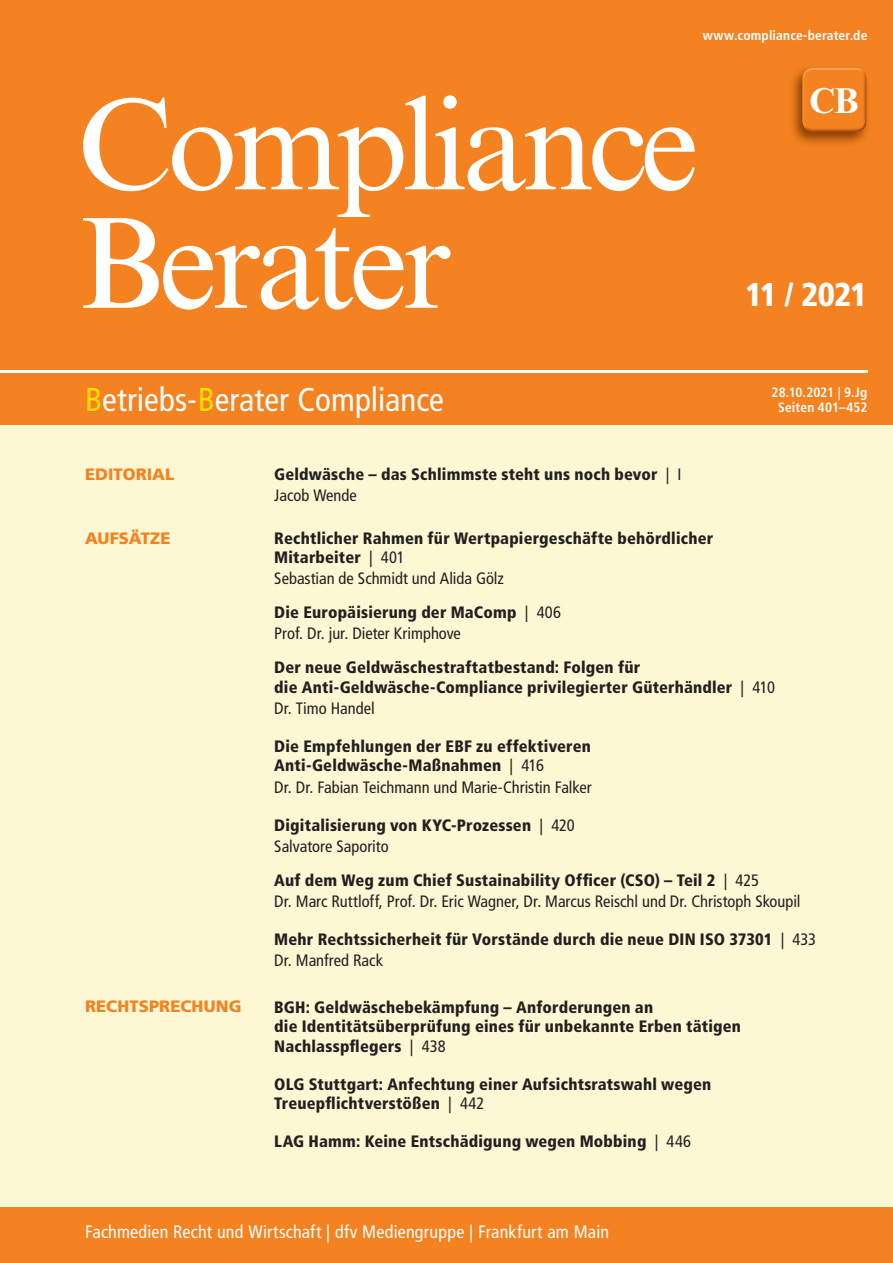
<style>
.page{position:relative;width:893px;height:1263px;background:#fef7d4}
.page>*{position:absolute;margin:0;border:0;box-sizing:border-box;transform-origin:0 0}
.t1{font:130.5px/118.5px "Times New Roman MT Std";letter-spacing:-.04em;color:#fff}
.t2{font:700 36px "Times New Roman MT Std";color:#fff}
.t3{font:condensed 33px "Frutiger LT Std";color:#fff}
.t4{font:900 condensed 33px "Frutiger LT Std";letter-spacing:-.03em;color:#fff}
.t5{font:condensed 18px "Frutiger LT Std";letter-spacing:.01em;color:#fff}
.t6{font:900 condensed 16.5px/19.5px "Frutiger LT Std";letter-spacing:.01em;color:#231f20}
.t7{font:condensed 16.5px/33.9px "Frutiger LT Std";color:#231f20}
.t8{font:900 16.5px "Frutiger LT Std";letter-spacing:.005em;color:#f58220}
.t9{font:700 condensed 13.5px/15px "Frutiger LT Std";letter-spacing:.01em;color:#fff;text-align:center}
.s1{color:#ffdc01}
.s2{font-weight:400}
.s3{font-weight:900}
</style>
<div class="page">
<div style="left:0;top:1208px;width:893px;height:55px;background:#f58220"></div>
<div style="left:0;top:0;width:893px;height:425px;background:#f58220"></div>
<hr style="left:0;top:370px;width:867px;height:3px;background:#fff">
<img style="left:792px;top:68px;width:76px;height:76px">
<img style="left:807px;top:68px;width:55px;height:2px">
<img style="left:803px;top:70px;width:63px;height:62px">
<p class="t9" style="left:703px;top:28px;width:166px">www.compliance-berater.de</p>
<h1 class="t1" style="left:78px;top:86px;width:622px">Compliance<br>Berater</h1>
<h2 class="t2" style="left:809px;top:79px;width:51px">CB</h2>
<h3 class="t4" style="left:745px;top:275px;width:124px">11 / 2021</h3>
<h3 class="t3" style="left:85px;top:380px;width:360px"><span class="s1">B</span>etriebs-<span class="s1">B</span>erater Compliance</h3>
<p class="t9" style="left:772px;top:385px;width:97px">28.10.2021 | 9.Jg<br>Seiten 401–452</p>
<p class="t8" style="left:85px;top:464px;width:91px">EDITORIAL</p>
<p class="t8" style="left:85px;top:528px;width:87px">AUFSÄTZE</p>
<p class="t8" style="left:85px;top:996px;width:158px">RECHTSPRECHUNG</p>
<p class="t6" style="left:274px;top:464px;width:409px;line-height:21.1px">Geldwäsche – das Schlimmste steht uns noch bevor <span class="s2">| I<br>Jacob Wende</span></p>
<p class="t6" style="left:274px;top:528px;width:440px">Rechtlicher Rahmen für Wertpapiergeschäfte behördlicher<br>Mitarbeiter <span class="s2">| 401</span></p>
<p class="t7" style="left:274px;top:562px;width:288px">Sebastian de Schmidt und Alida Gölz<br><span class="s3">Die Europäisierung der MaComp</span> | 406</p>
<p class="t7" style="left:274px;top:617px;width:188px">Prof. Dr. jur. Dieter Krimphove</p>
<p class="t6" style="left:274px;top:658px;width:502px">Der neue Geldwäschestraftatbestand: Folgen für<br>die Anti-Geldwäsche-Compliance privilegierter Güterhändler <span class="s2">| 410</span></p>
<p class="t7" style="left:274px;top:691px;width:102px">Dr. Timo Handel</p>
<p class="t6" style="left:274px;top:736px;width:318px">Die Empfehlungen der EBF zu effektiveren<br>Anti-Geldwäsche-Maßnahmen <span class="s2">| 416</span></p>
<p class="t7" style="left:274px;top:770px;width:319px">Dr. Dr. Fabian Teichmann und Marie-Christin Falker</p>
<p class="t6" style="left:274px;top:814px;width:302px;line-height:21.1px">Digitalisierung von KYC-Prozessen <span class="s2">| 420<br>Salvatore Saporito</span></p>
<p class="t7" style="left:274px;top:869px;width:528px;line-height:21.1px"><span class="s3">Auf dem Weg zum Chief Sustainability Officer (CSO) – Teil 2</span> | 425<br>Dr. Marc Ruttloff, Prof. Dr. Eric Wagner, Dr. Marcus Reischl und Dr. Christoph Skoupil</p>
<p class="t6" style="left:274px;top:929px;width:543px;line-height:21.1px">Mehr Rechtssicherheit für Vorstände durch die neue DIN ISO 37301 <span class="s2">| 433<br>Dr. Manfred Rack</span></p>
<p class="t6" style="left:274px;top:997px;width:468px">BGH: Geldwäschebekämpfung – Anforderungen an<br>die Identitätsüberprüfung eines für unbekannte Erben tätigen<br>Nachlasspflegers <span class="s2">| 438</span></p>
<p class="t6" style="left:274px;top:1074px;width:439px">OLG Stuttgart: Anfechtung einer Aufsichtsratswahl wegen<br>Treuepflichtverstößen <span class="s2">| 442</span></p>
<p class="t6" style="left:274px;top:1132px;width:418px">LAG Hamm: Keine Entschädigung wegen Mobbing <span class="s2">| 446</span></p>
<p class="t5" style="left:85px;top:1221px;width:526px">Fachmedien Recht und Wirtschaft | dfv Mediengruppe | Frankfurt am Main</p>
</div>
